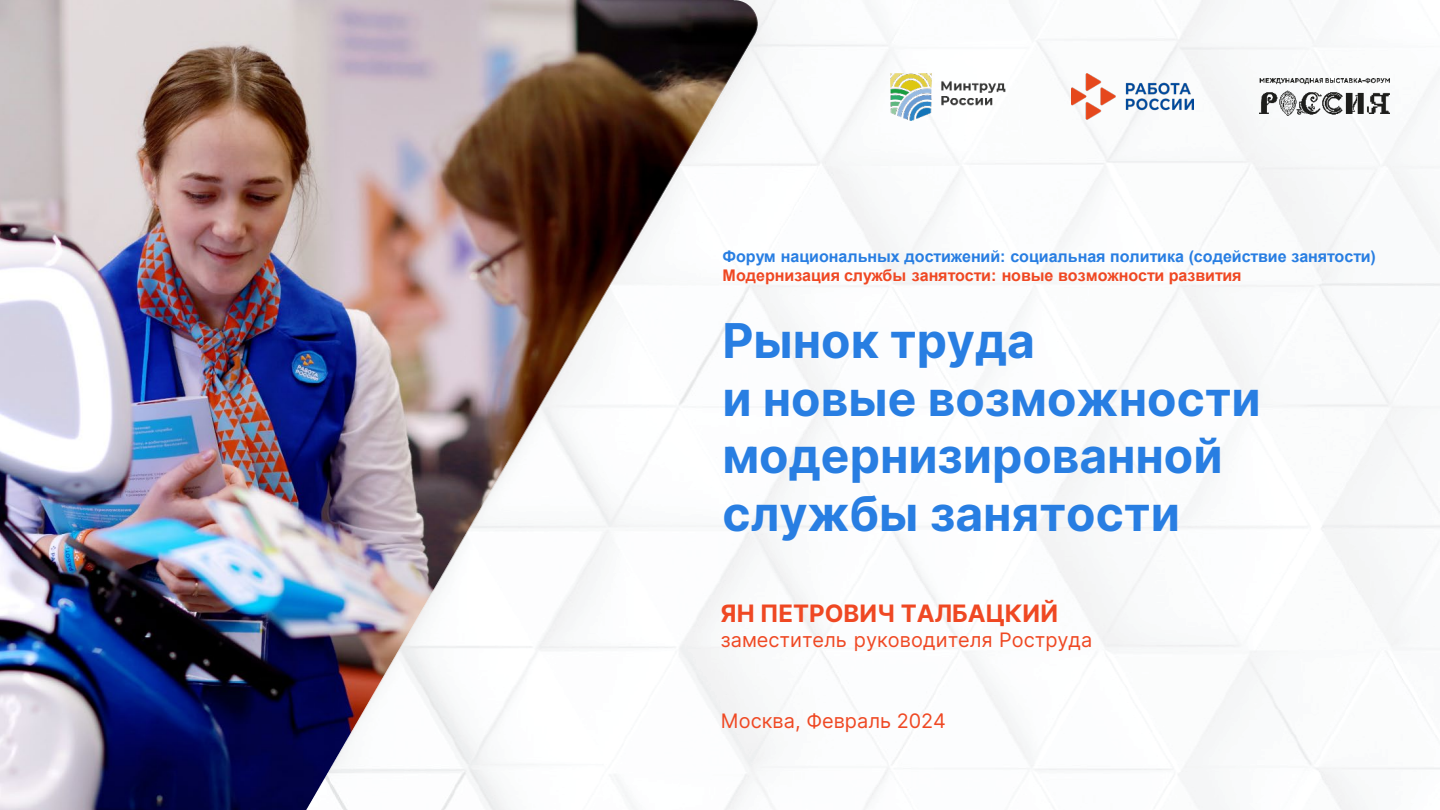
<style>
.page{position:relative;width:1440px;height:810px;background:#fff}
.page>*{position:absolute;margin:0;border:0;box-sizing:border-box;transform-origin:0 0}
.t1{font:700 48px/57.6px "Inter";color:#287ee2}
.t2{font:700 24px "Inter";color:#ef4823}
.t3{font:20px "Inter";color:#ef4823}
.t4{font:700 16px/19.2px "Arial";letter-spacing:-.005em;color:#287ee2}
.s1{color:#ef4823}
</style>
<div class="page">
<img style="left:0;top:0;width:306px;height:810px">
<img style="left:306px;top:0;width:1133px;height:810px">
<img style="left:1072px;top:73px;width:121px;height:48px">
<img style="left:890px;top:73px;width:116px;height:48px">
<img style="left:1259px;top:79px;width:130px;height:36px">
<p class="t4" style="left:722px;top:247px;width:655px">Форум национальных достижений: социальная политика (содействие занятости)<br><span class="s1">Модернизация службы занятости: новые возможности развития</span></p>
<p class="t1" style="left:722px;top:311px;width:540px">Рынок труда<br>и новые возможности модернизированной службы занятости</p>
<p class="t2" style="left:721px;top:596px;width:339px">ЯН ПЕТРОВИЧ ТАЛБАЦКИЙ</p>
<p class="t3" style="left:721px;top:625px;width:373px">заместитель руководителя Роструда</p>
<p class="t3" style="left:721px;top:706px;width:227px">Москва, Февраль 2024</p>
</div>
